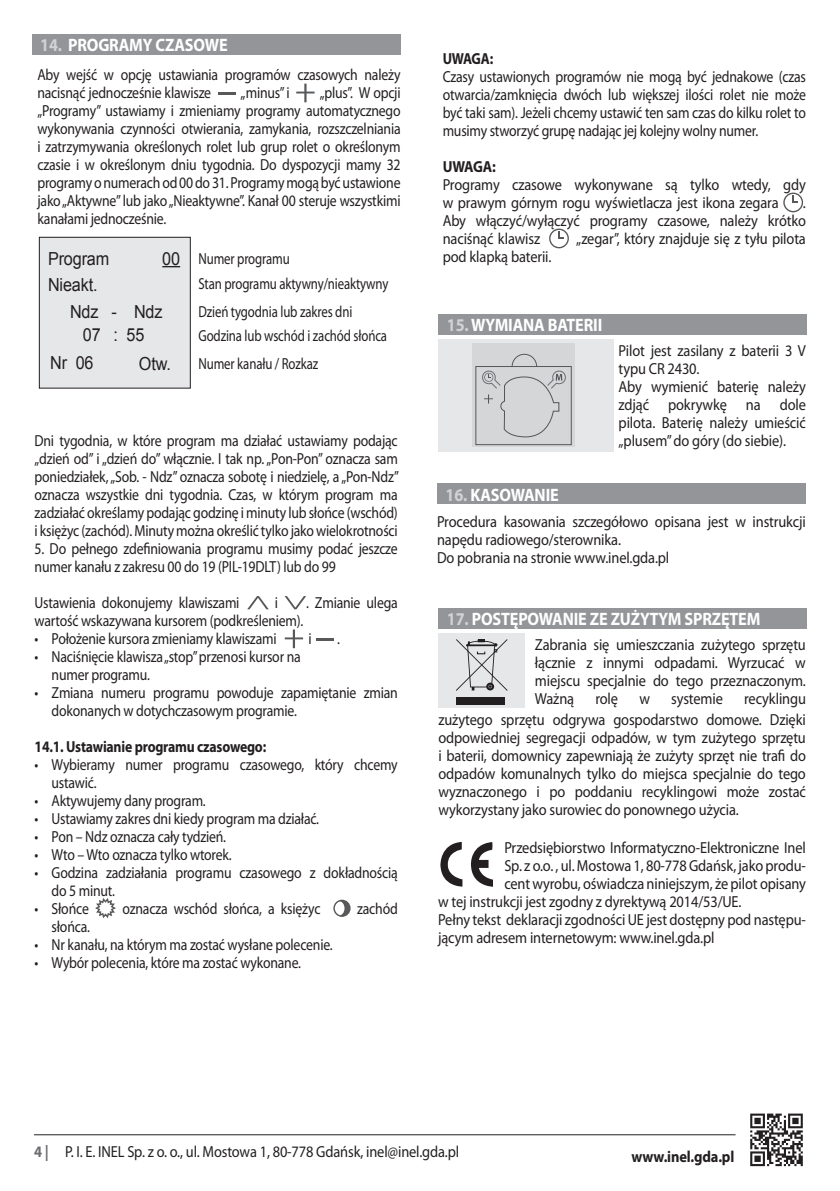
<style>
.page{position:relative;width:840px;height:1191px;background:#fff}
.page>*{position:absolute;margin:0;border:0;box-sizing:border-box;transform-origin:0 0}
.naglowek_2{font:700 18px "Myriad Pro";letter-spacing:-.01em;color:#fff;scale:.9 1}
.podpunty{font:18px "Arial";letter-spacing:-.01em;color:#231f20;scale:.9 1}
.podpunty-2{font:16px/18px "Myriad Pro";letter-spacing:-.015em;color:#231f20;scale:.86 1}
.tekst{font:16px/18px "Myriad Pro";letter-spacing:-.01em;color:#231f20;scale:.9 1}
.podpunty-3{font:16px/18px "Myriad Pro";letter-spacing:-.015em;color:#231f20;scale:.9 1}
.podpunty-4{font:16px "Myriad Pro";letter-spacing:-.015em;color:#231f20;scale:.8 1}
.podpunty-5{font:700 16px "Myriad Pro";letter-spacing:-.015em;color:#231f20;scale:.86 1}
.tekst-2{font:700 16px "Myriad Pro";letter-spacing:-.01em;color:#231f20;scale:.9 1}
.podpunty-6{font:700 16px "Myriad Pro";letter-spacing:-.015em;color:#231f20;scale:.9 1}
.s1{color:#d1d2d4}
.s2{font-weight:700;color:#6c6d70}
</style>
<div class="page">
<hr style="left:34px;top:1134px;width:701px;height:1px;background:#231f20">
<svg style="left:750px;top:1113px;width:53px;height:54px"></svg>
<svg style="left:750px;top:1113px;width:52px;height:53px"></svg>
<div style="left:438px;top:314px;width:368px;height:21px;background:#939598"></div>
<div style="left:438px;top:339px;width:176px;height:113px;background:#e6e7e9"></div>
<div style="left:437px;top:483px;width:368px;height:21px;background:#939598"></div>
<svg style="left:783px;top:193px;width:19px;height:19px"></svg>
<svg style="left:549px;top:229px;width:19px;height:19px"></svg>
<svg style="left:218px;top:93px;width:17px;height:2px"></svg>
<svg style="left:296px;top:84px;width:18px;height:18px"></svg>
<div style="left:32px;top:34px;width:368px;height:21px;background:#939598"></div>
<div style="left:39px;top:237px;width:151px;height:151px;background:#e6e7e9"></div>
<div style="left:39px;top:237px;width:152px;height:151px;border:1px solid #231f20"></div>
<svg style="left:162px;top:266px;width:18px;height:1px"></svg>
<svg style="left:247px;top:596px;width:21px;height:13px"></svg>
<svg style="left:284px;top:596px;width:22px;height:13px"></svg>
<svg style="left:284px;top:629px;width:19px;height:19px"></svg>
<hr style="left:317px;top:638px;width:17px;height:3px;background:#57585a">
<svg style="left:95px;top:898px;width:21px;height:20px"></svg>
<svg style="left:334px;top:900px;width:16px;height:16px"></svg>
<svg style="left:334px;top:901px;width:10px;height:14px"></svg>
<div style="left:333px;top:899px;width:17px;height:18px;border:1px solid #57585a;border-radius:50%"></div>
<div style="left:472px;top:343px;width:102px;height:104px;background:#d5d6d8"></div>
<div style="left:511px;top:354px;width:25px;height:25px;border:1px solid #57585a;border-radius:50%"></div>
<div style="left:475px;top:366px;width:96px;height:79px;background:#d5d6d8;border:1px solid #57585a"></div>
<svg style="left:482px;top:370px;width:84px;height:68px"></svg>
<div style="left:438px;top:608px;width:368px;height:21px;background:#939598"></div>
<div style="left:438px;top:633px;width:86px;height:75px;background:#e6e7e9"></div>
<svg style="left:440px;top:842px;width:22px;height:45px"></svg>
<svg style="left:471px;top:842px;width:21px;height:44px"></svg>
<svg style="left:456px;top:639px;width:51px;height:52px"></svg>
<div style="left:455px;top:697px;width:49px;height:8px;background:#231f20"></div>
<p class="naglowek_2" style="left:40px;top:33px;width:210px"><span class="s1">14.</span> PROGRAMY CZASOWE</p>
<p class="podpunty-2" style="left:37px;top:65px;width:423px">Aby wejść w opcję ustawiania programów czasowych należy nacisnąć jednocześnie klawisze</p>
<p class="podpunty-2" style="left:37px;top:83px;width:423px;text-align:justify;text-indent:282px">„plus”. W opcji „Programy” ustawiamy i zmieniamy programy automatycznego wykonywania czynności otwierania, zamykania, rozszczelniania i zatrzymywania określonych rolet lub grup rolet o określonym czasie i w określonym dniu tygodnia. Do dyspozycji mamy 32 programy o numerach od 00 do 31. Programy mogą być ustawione jako „Aktywne” lub jako „Nieaktywne”. Kanał 00 steruje wszystkimi kanałami jednocześnie.</p>
<p class="podpunty-3" style="left:240px;top:83px;width:56px">„minus” i</p>
<p class="podpunty" style="left:48px;top:247px;width:69px">Program</p>
<p class="podpunty" style="left:48px;top:273px;width:56px">Nieakt.</p>
<p class="podpunty" style="left:162px;top:247px;width:21px">00</p>
<p class="podpunty" style="left:70px;top:300px;width:104px">Ndz - Ndz</p>
<p class="podpunty" style="left:83px;top:323px;width:70px">07 : 55</p>
<p class="podpunty" style="left:50px;top:351px;width:50px">Nr 06</p>
<p class="podpunty" style="left:139px;top:351px;width:37px">Otw.</p>
<p class="podpunty-4" style="left:198px;top:249px;width:116px">Numer programu</p>
<p class="podpunty-4" style="left:198px;top:274px;width:239px">Stan programu aktywny/nieaktywny</p>
<p class="podpunty-4" style="left:198px;top:301px;width:194px">Dzień tygodnia lub zakres dni</p>
<p class="podpunty-4" style="left:198px;top:326px;width:237px">Godzina lub wschód i zachód słońca</p>
<p class="podpunty-4" style="left:198px;top:354px;width:151px">Numer kanału / Rozkaz</p>
<p class="podpunty-2" style="left:35px;top:431px;width:425px;text-align:justify">Dni tygodnia, w które program ma działać ustawiamy podając „dzień od” i „dzień do” włącznie. I tak np. „Pon-Pon” oznacza sam poniedziałek, „Sob. - Ndz” oznacza sobotę i niedzielę, a „Pon-Ndz” oznacza wszystkie dni tygodnia. Czas, w którym program ma zadziałać określamy podając godzinę i minuty lub słońce (wschód) i księżyc (zachód). Minuty można określić tylko jako wielokrotności</p>
<p class="podpunty-2" style="left:35px;top:539px;width:423px">5. Do pełnego zdefiniowania programu musimy podać jeszcze numer kanału z zakresu 00 do 19 (PIL-19DLT) lub do 99</p>
<p class="podpunty-2" style="left:35px;top:593px;width:240px">Ustawienia dokonujemy klawiszami</p>
<p class="podpunty-2" style="left:275px;top:593px;width:5px">i</p>
<p class="podpunty-2" style="left:306px;top:593px;width:108px">. Zmianie ulega</p>
<p class="podpunty-2" style="left:35px;top:611px;width:314px">wartość wskazywana kursorem (podkreśleniem).</p>
<p class="podpunty-2" style="left:35px;top:629px;width:283px">• Położenie kursora zmieniamy klawiszami</p>
<p class="podpunty-2" style="left:308px;top:629px;width:5px">i</p>
<p class="podpunty-2" style="left:337px;top:629px;width:5px">.</p>
<p class="podpunty-2" style="left:35px;top:647px;width:311px">• Naciśnięcie klawisza „stop” przenosi kursor na</p>
<p class="podpunty-2" style="left:52px;top:665px;width:116px">numer programu.</p>
<p class="podpunty-2" style="left:52px;top:683px;width:404px;text-indent:-17px">• Zmiana numeru programu powoduje zapamiętanie zmian dokonanych w dotychczasowym programie.</p>
<p class="podpunty-5" style="left:35px;top:736px;width:271px">14.1. Ustawianie programu czasowego:</p>
<p class="podpunty-2" style="left:52px;top:755px;width:404px;text-indent:-17px">• Wybieramy numer programu czasowego, który chcemy ustawić.</p>
<p class="podpunty-2" style="left:35px;top:791px;width:200px">• Aktywujemy dany program.</p>
<p class="podpunty-2" style="left:35px;top:809px;width:332px">• Ustawiamy zakres dni kiedy program ma działać.</p>
<p class="podpunty-2" style="left:35px;top:827px;width:224px">• Pon – Ndz oznacza cały tydzień.</p>
<p class="podpunty-2" style="left:35px;top:845px;width:231px">• Wto – Wto oznacza tylko wtorek.</p>
<p class="podpunty-2" style="left:52px;top:863px;width:404px;text-indent:-17px">• Godzina zadziałania programu czasowego z dokładnością do 5 minut.</p>
<p class="podpunty-2" style="left:35px;top:899px;width:65px">• Słońce</p>
<p class="podpunty-2" style="left:122px;top:899px;width:231px">oznacza wschód słońca, a księżyc</p>
<p class="podpunty-2" style="left:357px;top:899px;width:49px">zachód</p>
<p class="podpunty-2" style="left:52px;top:917px;width:46px">słońca.</p>
<p class="podpunty-2" style="left:35px;top:935px;width:348px">• Nr kanału, na którym ma zostać wysłane polecenie.</p>
<p class="podpunty-2" style="left:35px;top:953px;width:311px">• Wybór polecenia, które ma zostać wykonane.</p>
<p class="podpunty-5" style="left:442px;top:48px;width:60px">UWAGA:</p>
<p class="podpunty-2" style="left:442px;top:67px;width:423px;text-align:justify">Czasy ustawionych programów nie mogą być jednakowe (czas otwarcia/zamknięcia dwóch lub większej ilości rolet nie może być taki sam). Jeżeli chcemy ustawić ten sam czas do kilku rolet to musimy stworzyć grupę nadając jej kolejny wolny numer.</p>
<p class="podpunty-6" style="left:442px;top:156px;width:61px">UWAGA:</p>
<p class="podpunty-3" style="left:442px;top:175px;width:405px">Programy czasowe wykonywane są tylko wtedy, gdy w prawym górnym rogu wyświetlacza jest ikona zegara</p>
<p class="podpunty-3" style="left:442px;top:193px;width:405px;text-align:justify;text-indent:360px">.<br>Aby włączyć/wyłączyć programy czasowe, należy krótko naciśnąć klawisz</p>
<p class="podpunty-3" style="left:576px;top:229px;width:256px">„zegar”, który znajduje się z tyłu pilota</p>
<p class="podpunty-3" style="left:442px;top:247px;width:122px">pod klapką baterii.</p>
<p class="naglowek_2" style="left:446px;top:314px;width:174px"><span class="s1">15.</span> WYMIANA BATERII</p>
<p class="tekst" style="left:618px;top:341px;width:209px">Pilot jest zasilany z baterii 3 V typu CR 2430.</p>
<p class="tekst" style="left:618px;top:377px;width:209px;text-align:justify">Aby wymienić baterię należy zdjąć pokrywkę na dole pilota. Baterię należy umieścić „plusem” do góry (do siebie).</p>
<p class="naglowek_2" style="left:445px;top:483px;width:127px"><span class="s1">16.</span> KASOWANIE</p>
<p class="podpunty-3" style="left:437px;top:512px;width:411px">Procedura kasowania szczegółowo opisana jest w instrukcji napędu radiowego/sterownika.</p>
<p class="podpunty-3" style="left:437px;top:548px;width:259px">Do pobrania na stronie www.inel.gda.pl</p>
<p class="naglowek_2" style="left:446px;top:607px;width:350px"><span class="s1">17.</span> POSTĘPOWANIE ZE ZUŻYTYM SPRZĘTEM</p>
<p class="tekst" style="left:534px;top:635px;width:302px;text-align:justify">Zabrania się umieszczania zużytego sprzętu łącznie z innymi odpadami. Wyrzucać w miejscu specjalnie do tego przeznaczonym.<br>Ważną</p>
<p class="tekst" style="left:438px;top:687px;width:409px;line-height:21.4px;text-align:right">recyklingu<br>zużytego sprzętu odgrywa gospodarstwo domowe. Dzięki</p>
<p class="podpunty-3" style="left:438px;top:728px;width:409px;text-align:justify">odpowiedniej segregacji odpadów, w tym zużytego sprzętu i baterii, domownicy zapewniają że zużyty sprzęt nie trafi do odpadów komunalnych tylko do miejsca specjalnie do tego wyznaczonego i po poddaniu recyklingowi może zostać wykorzystany jako surowiec do ponownego użycia.</p>
<p class="tekst" style="left:504px;top:838px;width:336px">Przedsiębiorstwo Informatyczno-Elektroniczne Inel</p>
<p class="tekst" style="left:504px;top:856px;width:336px">Sp. z o.o. , ul. Mostowa 1, 80-778 Gdańsk, jako produ-</p>
<p class="tekst" style="left:504px;top:874px;width:336px">cent wyrobu, oświadcza niniejszym, że pilot opisany</p>
<p class="tekst" style="left:438px;top:892px;width:338px">w tej instrukcji jest zgodny z dyrektywą 2014/53/UE.</p>
<p class="tekst" style="left:438px;top:910px;width:410px">Pełny tekst deklaracji zgodności UE jest dostępny pod następu&shy;jącym adresem internetowym: www.inel.gda.pl</p>
<p class="tekst" style="left:595px;top:689px;width:27px">rolę</p>
<p class="tekst" style="left:639px;top:689px;width:13px">w</p>
<p class="tekst" style="left:671px;top:689px;width:59px">systemie</p>
<p class="tekst" style="left:34px;top:1142px;width:473px"><span class="s2">4 |</span> P. I. E. INEL Sp. z o. o., ul. Mostowa 1, 80-778 Gdańsk, inel@inel.gda.pl</p>
<p class="tekst-2" style="left:631px;top:1146px;width:116px">www.inel.gda.pl</p>
</div>
